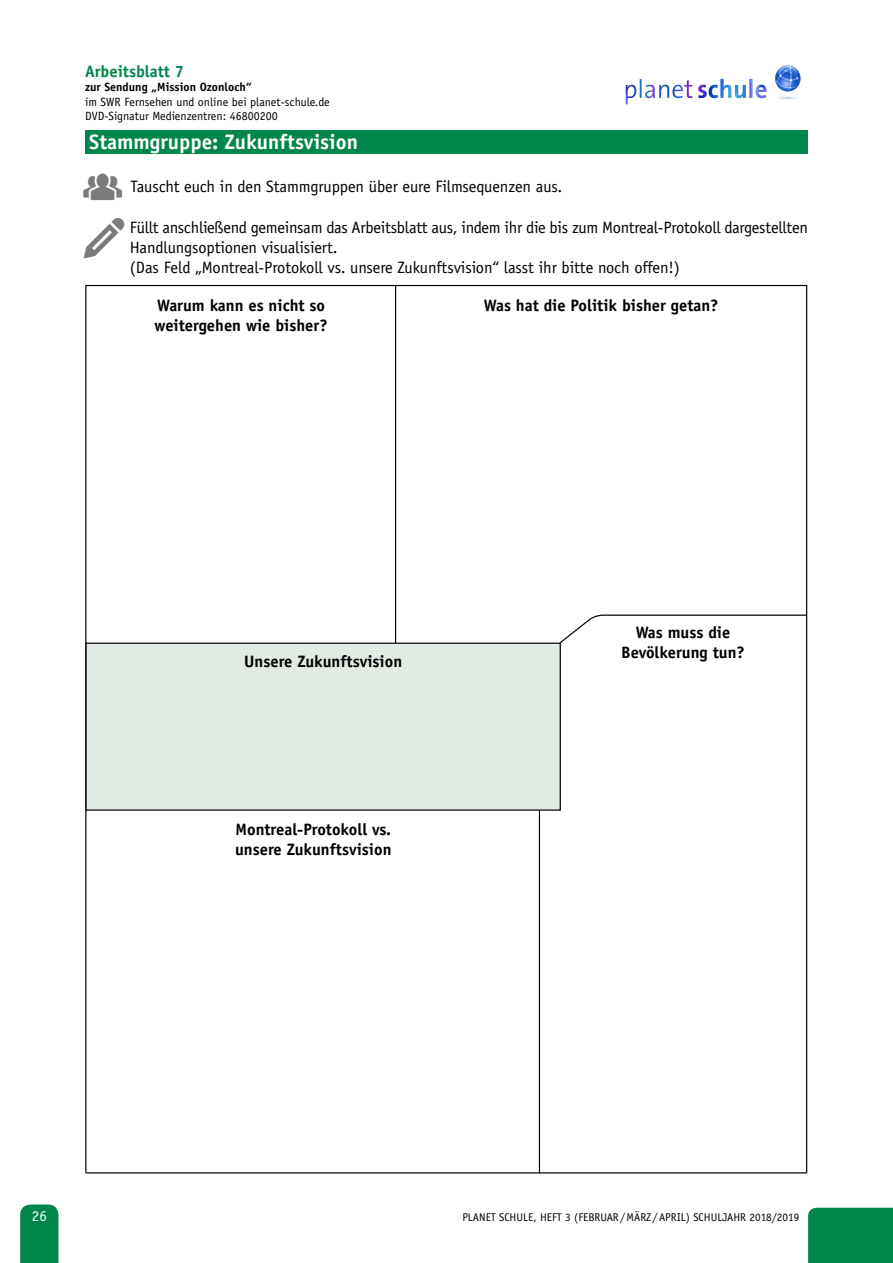
<style>
.page{position:relative;width:893px;height:1263px;background:#fff}
.page>*{position:absolute;margin:0;border:0;box-sizing:border-box;transform-origin:0 0}
.t1{font:700 21px "Officina Sans Std";color:#fff}
.t2{font:16.5px/20.2px "Officina Sans Std";letter-spacing:-.015em;color:#000}
.t3{font:700 16.5px/20.2px "Officina Sans Std";color:#000}
.t4{font:700 16.5px "Officina Sans Std";color:#00854b}
.t5{font:15px "Officina Sans Std";color:#fff}
.t6{font:12px/14.4px "Officina Sans Std";color:#000}
.t7{font:700 12px "Officina Sans Std";color:#000}
.t8{font:11.25px "Officina Sans Std";color:#000}
</style>
<div class="page">
<div style="left:808px;top:1208px;width:85px;height:55px;background:#00854b"></div>
<div style="left:20px;top:1204px;width:38px;height:59px;background:#00854b"></div>
<div style="left:85px;top:130px;width:723px;height:23px;background:#00854b"></div>
<hr style="left:85px;top:285px;width:722px;height:1px;background:#000">
<hr style="left:85px;top:286px;width:1px;height:886px;background:#000">
<hr style="left:806px;top:286px;width:1px;height:886px;background:#000">
<hr style="left:85px;top:1172px;width:722px;height:1px;background:#000">
<hr style="left:395px;top:285px;width:1px;height:358px;background:#000">
<hr style="left:539px;top:810px;width:1px;height:363px;background:#000">
<div style="left:86px;top:643px;width:474px;height:167px;background:#e1ebe3"></div>
<div style="left:86px;top:643px;width:475px;height:168px;border:1px solid #000"></div>
<svg style="left:559px;top:614px;width:248px;height:30px"></svg>
<img style="left:625px;top:65px;width:176px;height:40px">
<p class="t4" style="left:85px;top:61px;width:100px">Arbeitsblatt 7</p>
<p class="t7" style="left:85px;top:80px;width:168px">zur Sendung „Mission Ozonloch“</p>
<p class="t6" style="left:85px;top:94px;width:246px">im SWR Fernsehen und online bei planet-schule.de<br>DVD-Signatur Medienzentren: 46800200</p>
<p class="t1" style="left:89px;top:129px;width:270px">Stammgruppe: Zukunftsvision</p>
<p class="t2" style="left:130px;top:177px;width:434px">Tauscht euch in den Stammgruppen über eure Filmsequenzen aus.</p>
<p class="t2" style="left:130px;top:217px;width:679px">Füllt anschließend gemeinsam das Arbeitsblatt aus, indem ihr die bis zum Montreal-Protokoll dargestellten<br>Handlungsoptionen visualisiert.<br>(Das Feld „Montreal-Protokoll vs. unsere Zukunftsvision“ lasst ihr bitte noch offen!)</p>
<p class="t3" style="left:155px;top:295px;width:174px">Warum kann es nicht so weitergehen wie bisher?</p>
<p class="t3" style="left:484px;top:295px;width:236px">Was hat die Politik bisher getan?</p>
<p class="t3" style="left:244px;top:651px;width:160px">Unsere Zukunftsvision</p>
<p class="t3" style="left:235px;top:819px;width:158px">Montreal-Protokoll vs. unsere Zukunftsvision</p>
<p class="t3" style="left:621px;top:622px;width:125px;text-align:center">Was muss die<br>Bevölkerung tun?</p>
<p class="t5" style="left:32px;top:1207px;width:16px">26</p>
<p class="t8" style="left:462px;top:1211px;width:339px">PLANET SCHULE, HEFT 3 (FEBRUAR/MÄRZ /APRIL) SCHULJAHR 2018/2019</p>
</div>
